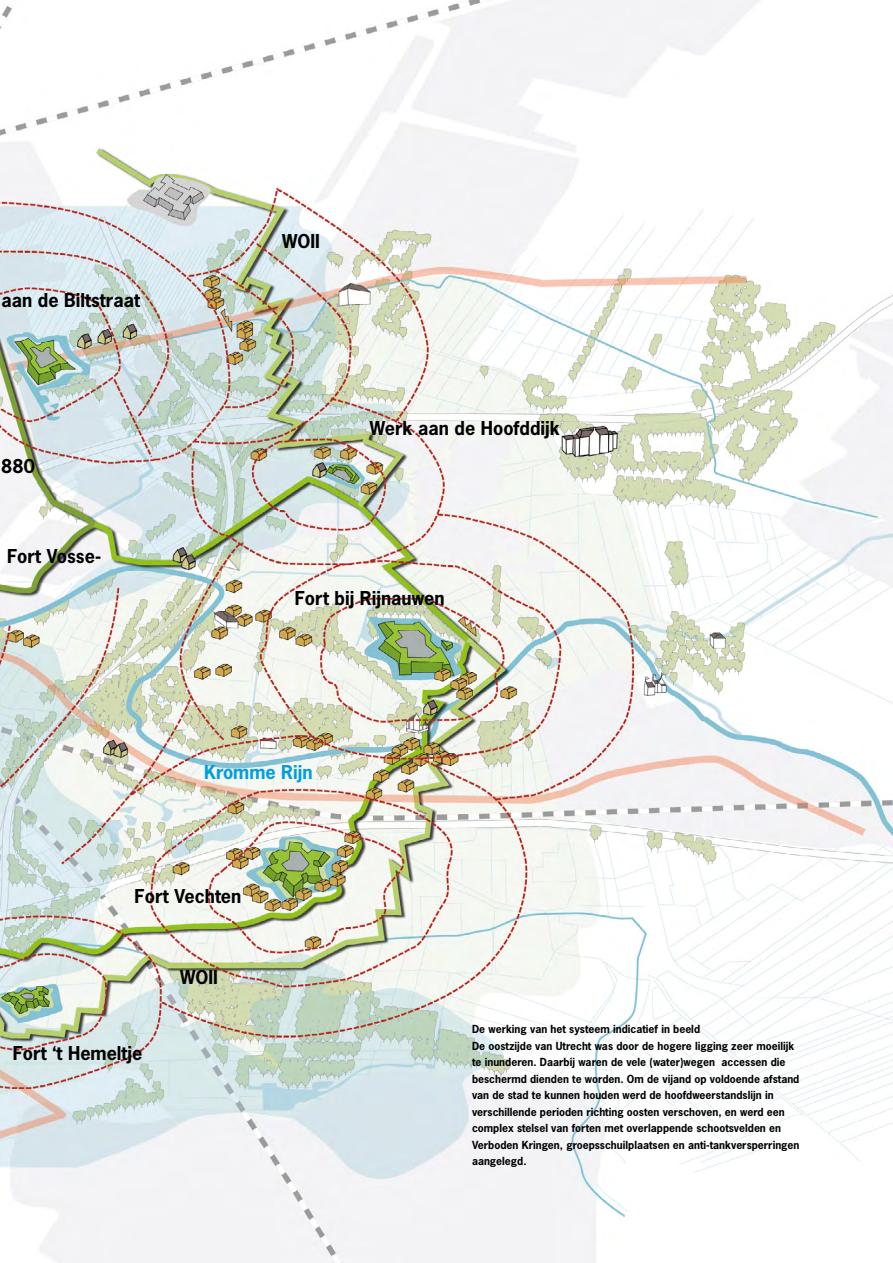
<style>
.page{position:relative;width:893px;height:1263px;background:#fff}
.page>*{position:absolute;margin:0;border:0;box-sizing:border-box;transform-origin:0 0}
.t1{font:700 18px "News Gothic Std";color:#000}
.t2{font:700 18px "News Gothic Std";color:#009ee0}
.t3{font:700 10.5px/16.5px "News Gothic Std";color:#000}
</style>
<div class="page">
<img style="left:0;top:0;width:893px;height:1263px">
<h1 class="t1" style="left:2px;top:289px;width:140px">aan de Biltstraat</h1>
<h1 class="t1" style="left:1px;top:454px;width:35px">880</h1>
<h1 class="t1" style="left:7px;top:544px;width:96px">Fort Vosse-</h1>
<h1 class="t1" style="left:282px;top:229px;width:39px">WOII</h1>
<h1 class="t1" style="left:370px;top:416px;width:191px">Werk aan de Hoofddijk</h1>
<h1 class="t1" style="left:295px;top:586px;width:151px">Fort bij Rijnauwen</h1>
<h1 class="t2" style="left:204px;top:761px;width:110px">Kromme Rijn</h1>
<h1 class="t1" style="left:135px;top:884px;width:108px">Fort Vechten</h1>
<h1 class="t1" style="left:13px;top:1041px;width:131px">Fort ‘t Hemeltje</h1>
<h1 class="t1" style="left:180px;top:965px;width:39px">WOII</h1>
<p class="t3" style="left:472px;top:1020px;width:329px">De werking van het systeem indicatief in beeld<br>De oostzijde van Utrecht was door de hogere ligging zeer moeilijk te inunderen. Daarbij waren de vele (water)wegen accessen die beschermd dienden te worden. Om de vijand op voldoende afstand van de stad te kunnen houden werd de hoofdweerstandslijn in verschillende perioden richting oosten verschoven, en werd een complex stelsel van forten met overlappende schootsvelden en Verboden Kringen, groepsschuilplaatsen en anti-tankversperringen aangelegd.</p>
</div>
